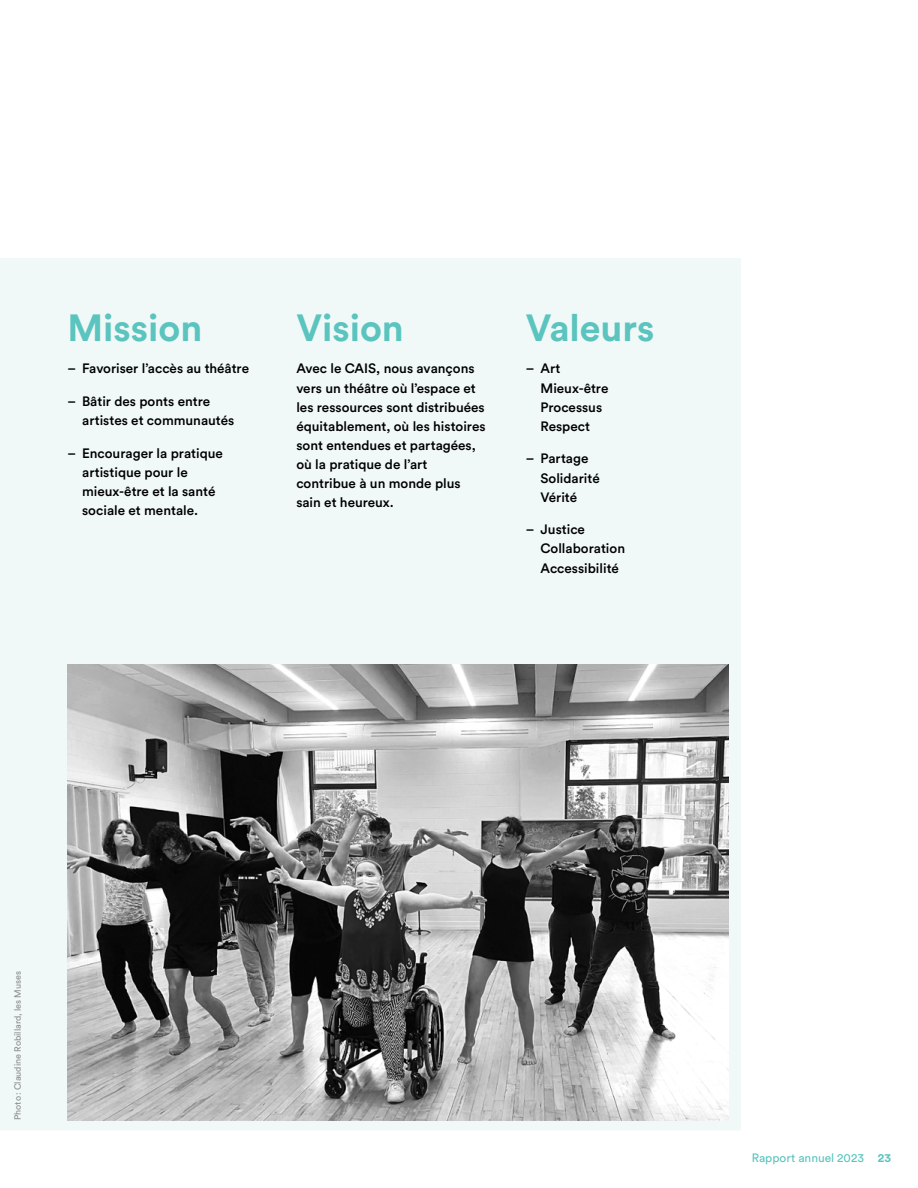
<style>
.page{position:relative;width:918px;height:1188px;background:#fff}
.page>*{position:absolute;margin:0;border:0;box-sizing:border-box;transform-origin:0 0}
.t1{font:700 37.5px "Circular Pro";color:#5bc4bf}
.t2{font:500 13.5px/19.2px "Circular Std";color:#000}
.t3{font:12px "Circular Pro";color:#5bc4bf}
.t4{font:9px "Circular Pro";color:#8a8c8e}
.s1{font-weight:700}
</style>
<div class="page">
<div style="left:0;top:258px;width:741px;height:872px;background:#f1f9f8"></div>
<img style="left:68px;top:664px;width:661px;height:456px">
<h1 class="t1" style="left:68px;top:302px;width:136px">Mission</h1>
<p class="t2" style="left:68px;top:359px;width:183px">– Favoriser l’accès au théâtre</p>
<p class="t2" style="left:82px;top:391px;width:154px;text-indent:-15px">– Bâtir des ponts entre artistes et communautés</p>
<p class="t2" style="left:82px;top:443px;width:142px;text-indent:-15px">– Encourager la pratique artistique pour le mieux‑être et la santé sociale et mentale.</p>
<h1 class="t1" style="left:296px;top:302px;width:109px">Vision</h1>
<p class="t2" style="left:296px;top:359px;width:191px">Avec le CAIS, nous avançons vers un théâtre où l’espace et les ressources sont distribuées équitablement, où les histoires sont entendues et partagées, où la pratique de l’art contribue à un monde plus sain et heureux.</p>
<h1 class="t1" style="left:526px;top:302px;width:130px">Valeurs</h1>
<p class="t2" style="left:541px;top:359px;width:69px;text-indent:-15px">– Art<br>Mieux-être<br>Processus<br>Respect</p>
<p class="t2" style="left:541px;top:449px;width:61px;text-indent:-15px">– Partage<br>Solidarité<br>Vérité</p>
<p class="t2" style="left:541px;top:520px;width:86px;text-indent:-15px">– Justice<br>Collaboration<br>Accessibilité</p>
<p class="t4" style="left:12px;top:1120px;width:151px;rotate:-90deg">Photo: Claudine Robillard, les Muses</p>
<p class="t3" style="left:752px;top:1150px;width:141px">Rapport annuel 2023 <span class="s1">23</span></p>
</div>
